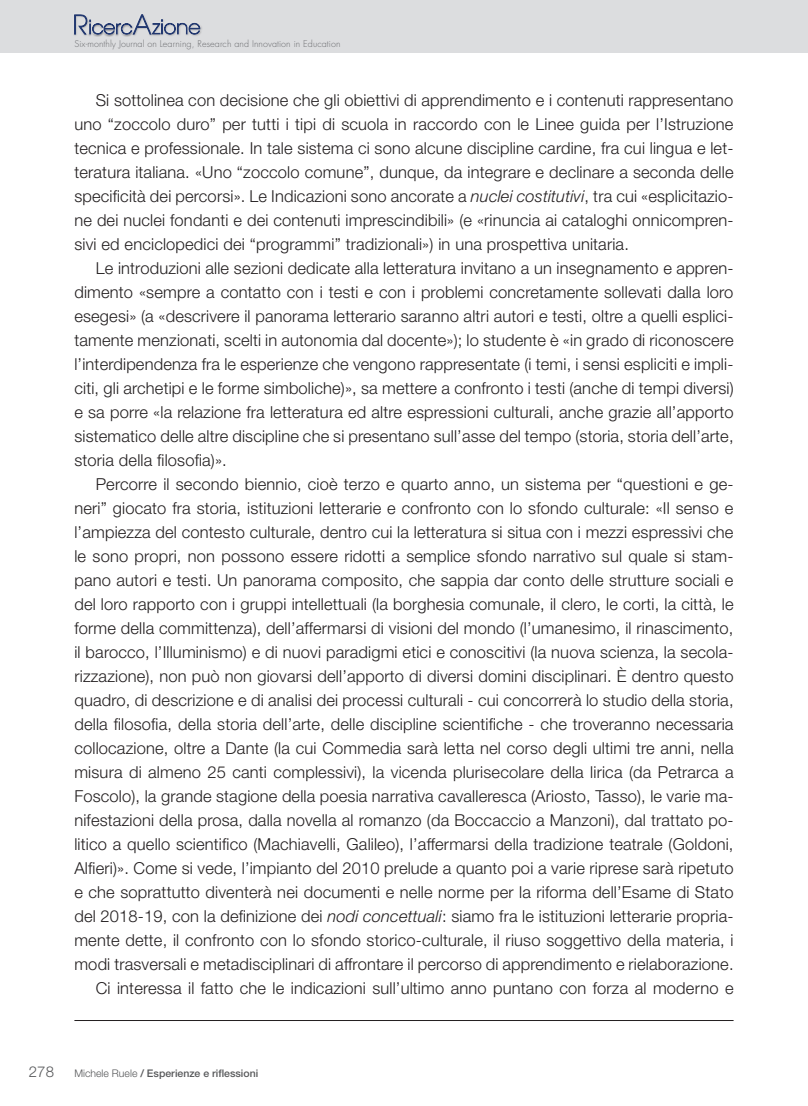
<style>
.page{position:relative;width:808px;height:1106px;background:#fff}
.page>*{position:absolute;margin:0;border:0;box-sizing:border-box;transform-origin:0 0}
.t1{font:300 16.5px/24px "Helvetica Neue LT";letter-spacing:.01em;color:#231f20;text-align:justify}
.t2{font:300 15px "Helvetica Neue CE";color:#57585a}
.t3{font:500 10.5px "Helvetica Neue CE";color:#57585a}
.t4{font:300 9px "Futura";letter-spacing:.01em;color:#6c6d70}
.s1{font-style:italic}
.s2{font-weight:300}
</style>
<div class="page">
<div style="left:0;top:0;width:808px;height:53px;background:#dcdddf"></div>
<hr style="left:74px;top:1020px;width:659px;height:1px;background:#231f20">
<div style="left:72px;top:14px;width:18px;height:23px;background:#231f20;opacity:.3"></div>
<div style="left:87px;top:18px;width:48px;height:19px;background:#231f20;opacity:.5"></div>
<div style="left:131px;top:14px;width:23px;height:23px;background:#231f20;opacity:.3"></div>
<div style="left:150px;top:18px;width:53px;height:19px;background:#231f20;opacity:.3"></div>
<svg style="left:74px;top:14px;width:126px;height:21px"></svg>
<p class="t4" style="left:74px;top:38px;width:268px">Six-monthly Journal on Learning, Research and Innovation in Education</p>
<p class="t1" style="left:74px;top:87px;width:661px;text-indent:21px">Si sottolinea con decisione che gli obiettivi di apprendimento e i contenuti rappresentano uno “zoccolo duro” per tutti i tipi di scuola in raccordo con le Linee guida per l’Istruzione tecnica e professionale. In tale sistema ci sono alcune discipline cardine, fra cui lingua e let&shy;teratura italiana. «Uno “zoccolo comune”, dunque, da integrare e declinare a seconda delle specificità dei percorsi». Le Indicazioni sono ancorate a <span class="s1">nuclei costitutivi</span>, tra cui «esplicitazio&shy;ne dei nuclei fondanti e dei contenuti imprescindibili» (e «rinuncia ai cataloghi onnicompren&shy;sivi ed enciclopedici dei “programmi” tradizionali») in una prospettiva unitaria.</p>
<p class="t1" style="left:74px;top:255px;width:661px;text-indent:21px">Le introduzioni alle sezioni dedicate alla letteratura invitano a un insegnamento e appren&shy;dimento «sempre a contatto con i testi e con i problemi concretamente sollevati dalla loro esegesi» (a «descrivere il panorama letterario saranno altri autori e testi, oltre a quelli esplici&shy;tamente menzionati, scelti in autonomia dal docente»); lo studente è «in grado di riconoscere l’interdipendenza fra le esperienze che vengono rappresentate (i temi, i sensi espliciti e impli&shy;citi, gli archetipi e le forme simboliche)», sa mettere a confronto i testi (anche di tempi diversi) e sa porre «la relazione fra letteratura ed altre espressioni culturali, anche grazie all’apporto sistematico delle altre discipline che si presentano sull’asse del tempo (storia, storia dell’arte, storia della filosofia)».</p>
<p class="t1" style="left:74px;top:472px;width:661px;text-align:right">Percorre il secondo biennio, cioè terzo e quarto anno, un sistema per “questioni e ge&shy;neri” giocato fra storia, istituzioni letterarie e confronto con lo sfondo culturale: «Il senso e l’ampiezza del contesto culturale, dentro cui la letteratura si situa con i mezzi espressivi che le sono propri, non possono essere ridotti a semplice sfondo narrativo sul quale si stam&shy;pano autori e testi. Un panorama composito, che sappia dar conto delle strutture sociali e del loro rapporto con i gruppi intellettuali (la borghesia comunale, il clero, le corti, la città, le forme della committenza), dell’affermarsi di visioni del mondo (l’umanesimo, il rinascimento, il barocco, l’Illuminismo) e di nuovi paradigmi etici e conoscitivi (la nuova scienza, la secola&shy;rizzazione), non può non giovarsi dell’apporto di diversi domini disciplinari. È dentro questo quadro, di descrizione e di analisi dei processi culturali - cui concorrerà lo studio della storia, della filosofia, della storia dell’arte, delle discipline scientifiche - che troveranno necessaria collocazione, oltre a Dante (la cui Commedia sarà letta nel corso degli ultimi tre anni, nella misura di almeno 25 canti complessivi), la vicenda plurisecolare della lirica (da Petrarca a Foscolo), la grande stagione della poesia narrativa cavalleresca (Ariosto, Tasso), le varie ma&shy;nifestazioni della prosa, dalla novella al romanzo (da Boccaccio a Manzoni), dal trattato po&shy;litico a quello scientifico (Machiavelli, Galileo), l’affermarsi della tradizione teatrale (Goldoni, Alfieri)». Come si vede, l’impianto del 2010 prelude a quanto poi a varie riprese sarà ripetuto e che soprattutto diventerà nei documenti e nelle norme per la riforma dell’Esame di Stato del 2018-19, con la definizione dei <span class="s1">nodi concettuali</span>: siamo fra le istituzioni letterarie propria&shy;mente dette, il confronto con lo sfondo storico-culturale, il riuso soggettivo della materia, i modi trasversali e metadisciplinari di affrontare il percorso di apprendimento e rielaborazione.<br>Ci interessa il fatto che le indicazioni sull’ultimo anno puntano con forza al moderno e</p>
<p class="t2" style="left:29px;top:1062px;width:27px">278</p>
<p class="t3" style="left:74px;top:1067px;width:185px"><span class="s2">Michele Ruele</span> / Esperienze e riflessioni</p>
</div>
